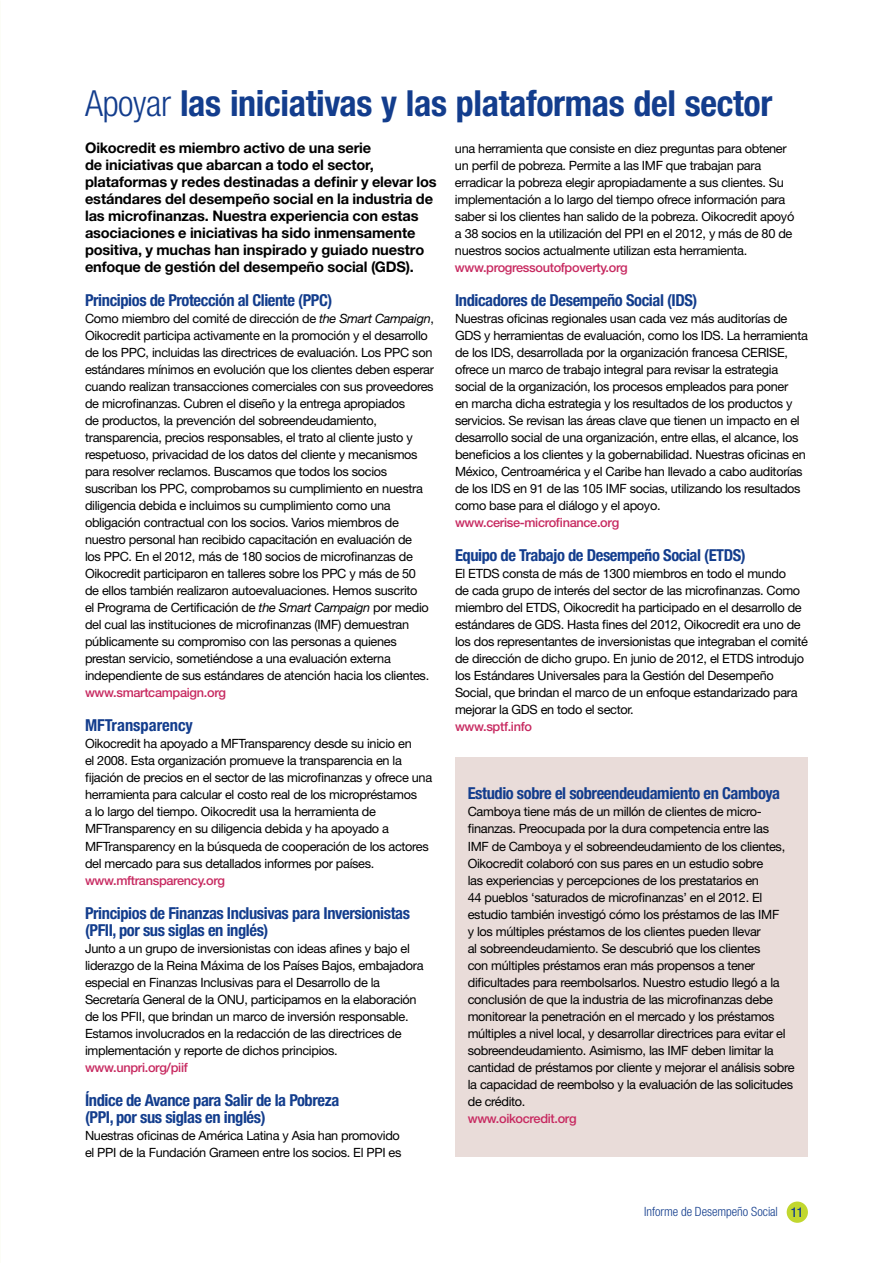
<style>
.page{position:relative;width:893px;height:1263px;background:#fff}
.page>*{position:absolute;margin:0;border:0;box-sizing:border-box;transform-origin:0 0}
.t1{font:700 condensed 36px "Helvetica Neue LT Std";letter-spacing:-.01em;color:#133d8d}
.t2{font:700 condensed 16.5px/17px "Helvetica Neue LT Std";letter-spacing:-.025em;color:#133d8d}
.t3{font:700 condensed 16.5px "Helvetica Neue LT Std";color:#133d8d}
.t4{font:700 14.7px/17px "Helvetica Neue LT Std";letter-spacing:-.01em;color:#000}
.t5{font:12.75px/17px "Helvetica Neue LT Std";letter-spacing:-.025em;color:#000}
.t6{font:500 12.75px "Helvetica Neue LT Std";letter-spacing:-.025em;color:#c72960}
.t7{font:300 condensed 12.75px "Helvetica Neue LT Std";color:#133d8d}
.s1{font-weight:300}
.s2{font-style:italic}
.s3{font-weight:500;font-size:13.5px}
</style>
<div class="page">
<div style="left:455px;top:757px;width:353px;height:400px;background:#e9dcd9"></div>
<div style="left:787px;top:1201px;width:21px;height:22px;background:#c1d72f;border-radius:50%"></div>
<h1 class="t1" style="left:85px;top:81px;width:689px"><span class="s1">Apoyar</span> las iniciativas y las plataformas del sector</h1>
<p class="t4" style="left:85px;top:139px;width:353px">Oikocredit es miembro activo de una serie<br>de iniciativas que abarcan a todo el sector, plataformas y redes destinadas a definir y elevar los estándares del desempeño social en la industria de las microfinanzas. Nuestra experiencia con estas asociaciones e iniciativas ha sido inmensamente positiva, y muchas han inspirado y guiado nuestro enfoque de gestión del desempeño social (GDS).</p>
<p class="t2" style="left:85px;top:292px;width:249px">Principios de Protección al Cliente (PPC)</p>
<p class="t5" style="left:85px;top:310px;width:351px">Como miembro del comité de dirección de <span class="s2">the Smart Campaign</span>, Oikocredit participa activamente en la promoción y el desarrollo de los PPC, incluidas las directrices de evaluación. Los PPC son estándares mínimos en evolución que los clientes deben esperar cuando realizan transacciones comerciales con sus proveedores de microfinanzas. Cubren el diseño y la entrega apropiados<br>de productos, la prevención del sobreendeudamiento, transparencia, precios responsables, el trato al cliente justo y respetuoso, privacidad de los datos del cliente y mecanismos para resolver reclamos. Buscamos que todos los socios suscriban los PPC, comprobamos su cumplimiento en nuestra diligencia debida e incluimos su cumplimiento como una obligación contractual con los socios. Varios miembros de nuestro personal han recibido capacitación en evaluación de<br>los PPC. En el 2012, más de 180 socios de microfinanzas de Oikocredit participaron en talleres sobre los PPC y más de 50<br>de ellos también realizaron autoevaluaciones. Hemos suscrito<br>el Programa de Certificación de <span class="s2">the Smart Campaign</span> por medio del cual las instituciones de microfinanzas (IMF) demuestran públicamente su compromiso con las personas a quienes prestan servicio, sometiéndose a una evaluación externa independiente de sus estándares de atención hacia los clientes.</p>
<p class="t6" style="left:85px;top:685px;width:143px">www.smartcampaign.org</p>
<p class="t3" style="left:85px;top:715px;width:109px">MFTransparency</p>
<p class="t5" style="left:85px;top:735px;width:349px">Oikocredit ha apoyado a MFTransparency desde su inicio en<br>el 2008. Esta organización promueve la transparencia en la fijación de precios en el sector de las microfinanzas y ofrece una herramienta para calcular el costo real de los micropréstamos<br>a lo largo del tiempo. Oikocredit usa la herramienta de MFTransparency en su diligencia debida y ha apoyado a MFTransparency en la búsqueda de cooperación de los actores del mercado para sus detallados informes por países.</p>
<p class="t6" style="left:85px;top:872px;width:142px">www.mftransparency.org</p>
<p class="t2" style="left:85px;top:904px;width:327px">Principios de Finanzas Inclusivas para Inversionistas (PFII, por sus siglas en inglés)</p>
<p class="t5" style="left:85px;top:939px;width:340px">Junto a un grupo de inversionistas con ideas afines y bajo el liderazgo de la Reina Máxima de los Países Bajos, embajadora especial en Finanzas Inclusivas para el Desarrollo de la Secretaría General de la ONU, participamos en la elaboración de los PFII, que brindan un marco de inversión responsable.<br>Estamos involucrados en la redacción de las directrices de implementación y reporte de dichos principios.</p>
<p class="t6" style="left:85px;top:1059px;width:104px">www.unpri.org/piif</p>
<p class="t2" style="left:85px;top:1091px;width:256px">Índice de Avance para Salir de la Pobreza (PPI, por sus siglas en inglés)</p>
<p class="t5" style="left:85px;top:1126px;width:318px">Nuestras oficinas de América Latina y Asia han promovido el PPI de la Fundación Grameen entre los socios. El PPI es</p>
<p class="t5" style="left:455px;top:140px;width:341px">una herramienta que consiste en diez preguntas para obtener un perfil de pobreza. Permite a las IMF que trabajan para erradicar la pobreza elegir apropiadamente a sus clientes. Su implementación a lo largo del tiempo ofrece información para saber si los clientes han salido de la pobreza. Oikocredit apoyó a 38 socios en la utilización del PPI en el 2012, y más de 80 de nuestros socios actualmente utilizan esta herramienta.</p>
<p class="t6" style="left:455px;top:260px;width:174px">www.progressoutofpoverty.org</p>
<p class="t2" style="left:455px;top:292px;width:244px">Indicadores de Desempeño Social (IDS)</p>
<p class="t5" style="left:455px;top:310px;width:354px">Nuestras oficinas regionales usan cada vez más auditorías de GDS y herramientas de evaluación, como los IDS. La herramienta de los IDS, desarrollada por la organización francesa CERISE, ofrece un marco de trabajo integral para revisar la estrategia social de la organización, los procesos empleados para poner<br>en marcha dicha estrategia y los resultados de los productos y servicios. Se revisan las áreas clave que tienen un impacto en el desarrollo social de una organización, entre ellas, el alcance, los beneficios a los clientes y la gobernabilidad. Nuestras oficinas en México, Centroamérica y el Caribe han llevado a cabo auditorías de los IDS en 91 de las 105 IMF socias, utilizando los resultados como base para el diálogo y el apoyo.</p>
<p class="t6" style="left:455px;top:515px;width:166px">www.cerise-microfinance.org</p>
<p class="t2" style="left:455px;top:547px;width:292px">Equipo de Trabajo de Desempeño Social (ETDS)</p>
<p class="t5" style="left:455px;top:565px;width:354px">El ETDS consta de más de 1300 miembros en todo el mundo<br>de cada grupo de interés del sector de las microfinanzas. Como miembro del ETDS, Oikocredit ha participado en el desarrollo de estándares de GDS. Hasta fines del 2012, Oikocredit era uno de los dos representantes de inversionistas que integraban el comité de dirección de dicho grupo. En junio de 2012, el ETDS introdujo los Estándares Universales para la Gestión del Desempeño Social, que brindan el marco de un enfoque estandarizado para mejorar la GDS en todo el sector.</p>
<p class="t6" style="left:455px;top:719px;width:78px">www.sptf.info</p>
<p class="t2" style="left:468px;top:785px;width:314px">Estudio sobre el sobreendeudamiento en Camboya</p>
<p class="t5" style="left:468px;top:803px;width:328px">Camboya tiene más de un millón de clientes de micro&shy;finanzas. Preocupada por la dura competencia entre las<br>IMF de Camboya y el sobreendeudamiento de los clientes, Oikocredit colaboró con sus pares en un estudio sobre<br>las experiencias y percepciones de los prestatarios en<br>44 pueblos ‘saturados de microfinanzas’ en el 2012. El estudio también investigó cómo los préstamos de las IMF<br>y los múltiples préstamos de los clientes pueden llevar<br>al sobreendeudamiento. Se descubrió que los clientes<br>con múltiples préstamos eran más propensos a tener dificultades para reembolsarlos. Nuestro estudio llegó a la conclusión de que la industria de las microfinanzas debe monitorear la penetración en el mercado y los préstamos múltiples a nivel local, y desarrollar directrices para evitar el sobreendeudamiento. Asimismo, las IMF deben limitar la cantidad de préstamos por cliente y mejorar el análisis sobre la capacidad de reembolso y la evaluación de las solicitudes de crédito.</p>
<p class="t6" style="left:468px;top:1110px;width:110px">www.oikocredit.org</p>
<p class="t7" style="left:644px;top:1204px;width:161px">Informe de Desempeño Social <span class="s3">11</span></p>
</div>
